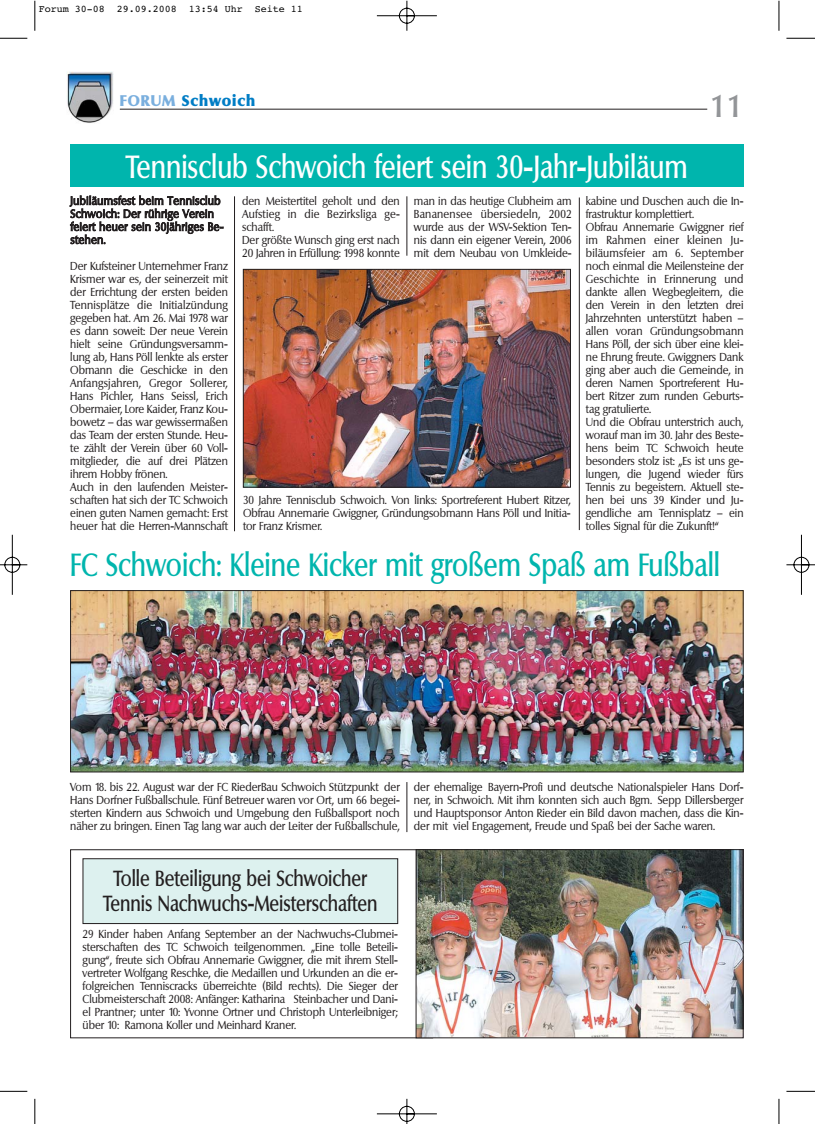
<style>
.page{position:relative;width:815px;height:1124px;background:#fff}
.page>*{position:absolute;margin:0;border:0;box-sizing:border-box;transform-origin:0 0}
.t1{font:500 31.25px "Columbia";color:#00b5ad;scale:.8 1}
.t2{font:500 31.25px "Columbia";color:#fff;scale:.8 1}
.t3{font:500 30px "Columbia";color:#939598}
.t4{font:500 21.25px/25.5px "Columbia";color:#231f20;text-align:center;scale:.8 1}
.t5{font:800 15px "Columbia";letter-spacing:.06em;color:#007dc5}
.t6{font:11.25px/13px "Columbia";color:#231f20;text-align:justify;scale:.9 1}
.t7{font:11.25px/13px "Columbia";letter-spacing:.03em;color:#231f20;scale:.9 1}
.t8{font:10px "Courier";color:#000}
.s1{color:#7aafde}
</style>
<div class="page">
<img style="left:0;top:0;width:815px;height:1123px">
<p class="t8" style="left:39px;top:6px;width:265px">Forum 30-08 29.09.2008 13:54 Uhr Seite 11</p>
<h3 class="t5" style="left:120px;top:94px;width:137px"><span class="s1">FORUM</span> Schwoich</h3>
<h2 class="t3" style="left:710px;top:93px;width:35px">11</h2>
<h1 class="t2" style="left:126px;top:153px;width:704px">Tennisclub Schwoich feiert sein 30-Jahr-Jubiläum</h1>
<p class="t7" style="left:70px;top:195px;width:172px">Jubiläumsfest beim Tennisclub<br>Schwoich: Der rührige Verein feiert heuer sein 30jähriges Be&shy;stehen.</p>
<p class="t6" style="left:70px;top:260px;width:177px;text-align:left">Der Kufsteiner Unternehmer Franz<br>Krismer war es, der seinerzeit mit der Errichtung der ersten beiden<br>Tennisplätze die Initialzündung gegeben hat. Am 26. Mai 1978 war es dann soweit: Der neue Verein hielt seine Gründungsversamm&shy;lung ab, Hans Pöll lenkte als erster<br>Obmann die Geschicke in den<br>Anfangsjahren, Gregor Sollerer,<br>Hans Pichler, Hans Seissl, Erich<br>Obermaier, Lore Kaider, Franz Kou&shy;bowetz – das war gewissermaßen das Team der ersten Stunde. Heu&shy;te zählt der Verein über 60 Voll&shy;mitglieder, die auf drei Plätzen ihrem Hobby frönen.<br>Auch in den laufenden Meister&shy;schaften hat sich der TC Schwoich einen guten Namen gemacht: Erst heuer hat die Herren-Mannschaft</p>
<p class="t6" style="left:242px;top:195px;width:177px;text-align:left">den Meistertitel geholt und den<br>Aufstieg in die Bezirksliga ge&shy;schafft.<br>Der größte Wunsch ging erst nach<br>20 Jahren in Erfüllung: 1998 konnte</p>
<p class="t6" style="left:414px;top:195px;width:177px">man in das heutige Clubheim am Bananensee übersiedeln, 2002 wurde aus der WSV-Sektion Ten&shy;nis dann ein eigener Verein, 2006 mit dem Neubau von Umkleide-</p>
<p class="t6" style="left:586px;top:195px;width:177px;text-align:left">kabine und Duschen auch die In&shy;frastruktur komplettiert.<br>Obfrau Annemarie Gwiggner rief im Rahmen einer kleinen Ju&shy;biläumsfeier am 6. September noch einmal die Meilensteine der<br>Geschichte in Erinnerung und dankte allen Wegbegleitern, die den Verein in den letzten drei<br>Jahrzehnten unterstützt haben – allen voran Gründungsobmann<br>Hans Pöll, der sich über eine klei&shy;ne Ehrung freute. Gwiggners Dank ging aber auch die Gemeinde, in deren Namen Sportreferent Hu&shy;bert Ritzer zum runden Geburts&shy;tag gratulierte.<br>Und die Obfrau unterstrich auch, worauf man im 30. Jahr des Beste&shy;hens beim TC Schwoich heute besonders stolz ist: „Es ist uns ge&shy;lungen, die Jugend wieder fürs<br>Tennis zu begeistern. Aktuell ste&shy;hen bei uns 39 Kinder und Ju&shy;gendliche am Tennisplatz – ein tolles Signal für die Zukunft!“</p>
<p class="t6" style="left:243px;top:494px;width:366px">30 Jahre Tennisclub Schwoich. Von links: Sportreferent Hubert Ritzer, Obfrau Annemarie Gwiggner, Gründungsobmann Hans Pöll und Initia&shy;tor Franz Krismer.</p>
<h1 class="t1" style="left:70px;top:551px;width:814px">FC Schwoich: Kleine Kicker mit großem Spaß am Fußball</h1>
<p class="t6" style="left:70px;top:781px;width:368px">Vom 18. bis 22. August war der FC RiederBau Schwoich Stützpunkt der Hans Dorfner Fußballschule. Fünf Betreuer waren vor Ort, um 66 begei&shy;sterten Kindern aus Schwoich und Umgebung den Fußballsport noch näher zu bringen. Einen Tag lang war auch der Leiter der Fußballschule,</p>
<p class="t6" style="left:414px;top:781px;width:368px">der ehemalige Bayern-Profi und deutsche Nationalspieler Hans Dorf&shy;ner, in Schwoich. Mit ihm konnten sich auch Bgm. Sepp Dillersberger und Hauptsponsor Anton Rieder ein Bild davon machen, dass die Kin&shy;der mit viel Engagement, Freude und Spaß bei der Sache waren.</p>
<h3 class="t4" style="left:103px;top:867px;width:345px">Tolle Beteiligung bei Schwoicher<br>Tennis Nachwuchs-Meisterschaften</h3>
<p class="t6" style="left:83px;top:928px;width:352px">29 Kinder haben Anfang September an der Nachwuchs-Clubmei&shy;sterschaften des TC Schwoich teilgenommen. „Eine tolle Beteili&shy;gung“, freute sich Obfrau Annemarie Gwiggner, die mit ihrem Stell&shy;vertreter Wolfgang Reschke, die Medaillen und Urkunden an die er&shy;folgreichen Tenniscracks überreichte (Bild rechts). Die Sieger der Clubmeisterschaft 2008: Anfänger: Katharina Steinbacher und Dani&shy;el Prantner; unter 10: Yvonne Ortner und Christoph Unterleibniger; über 10: Ramona Koller und Meinhard Kraner.</p>
</div>
